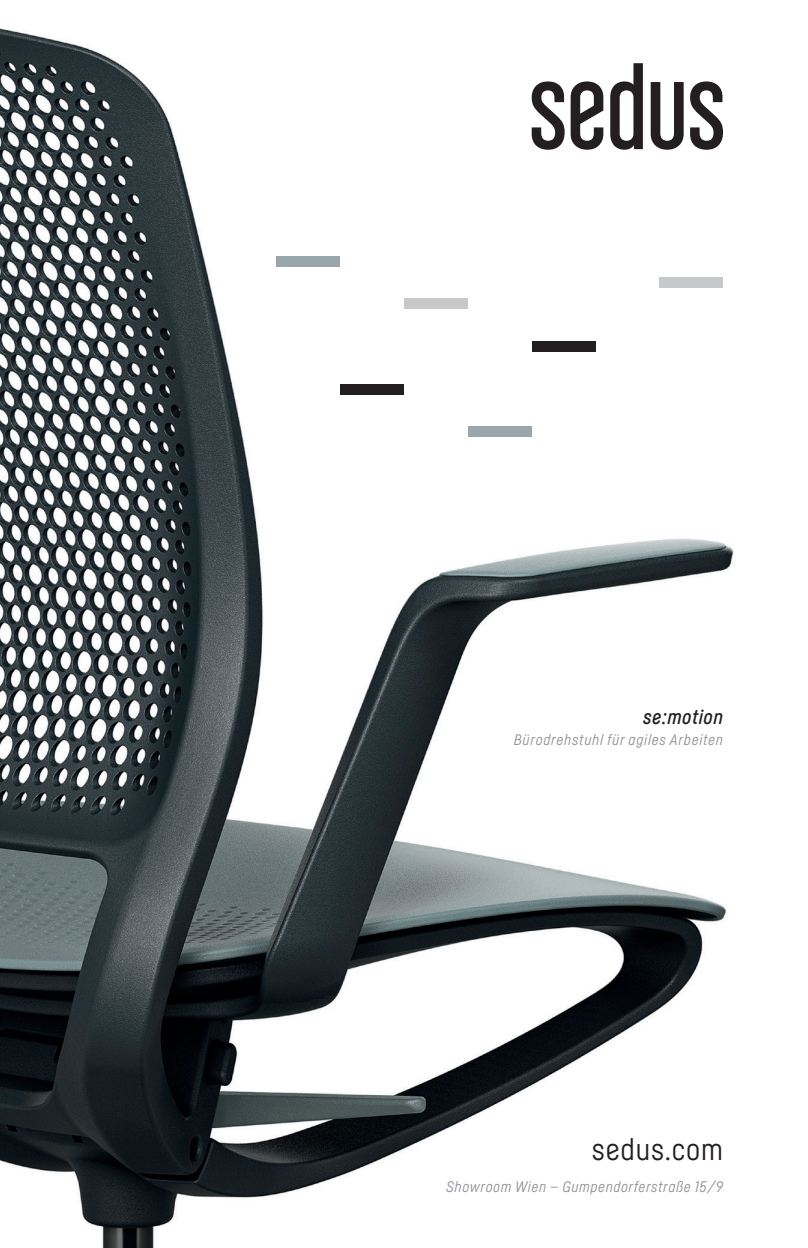
<style>
.page{position:relative;width:808px;height:1248px;background:#fff}
.page>*{position:absolute;margin:0;border:0;box-sizing:border-box;transform-origin:0 0}
.t1{font:30px "Sedus Sans";letter-spacing:.025em;color:#231f20}
.t2{font:italic 500 20px "Sedus Sans";letter-spacing:.025em;color:#231f20}
.t3{font:italic 15px "Sedus Sans";letter-spacing:.04em;color:#939598}
</style>
<div class="page">
<img style="left:0;top:28px;width:734px;height:1219px">
<svg style="left:532px;top:63px;width:191px;height:87px"></svg>
<div style="left:404px;top:298px;width:64px;height:11px;background:#c7c8ca"></div>
<div style="left:659px;top:277px;width:64px;height:11px;background:#c7c8ca"></div>
<div style="left:468px;top:426px;width:64px;height:11px;background:#99a7ad"></div>
<div style="left:276px;top:256px;width:64px;height:11px;background:#99a7ad"></div>
<div style="left:532px;top:341px;width:63px;height:11px;background:#231f20"></div>
<div style="left:340px;top:383px;width:64px;height:11px;background:#231f20"></div>
<img style="left:0;top:49px;width:1px;height:461px">
<h2 class="t2" style="left:643px;top:704px;width:81px">se:motion</h2>
<p class="t3" style="left:514px;top:731px;width:211px">Bürodrehstuhl für agiles Arbeiten</p>
<h1 class="t1" style="left:592px;top:1131px;width:133px">sedus.com</h1>
<p class="t3" style="left:446px;top:1177px;width:278px">Showroom Wien — Gumpendorferstraße 15/9</p>
</div>
